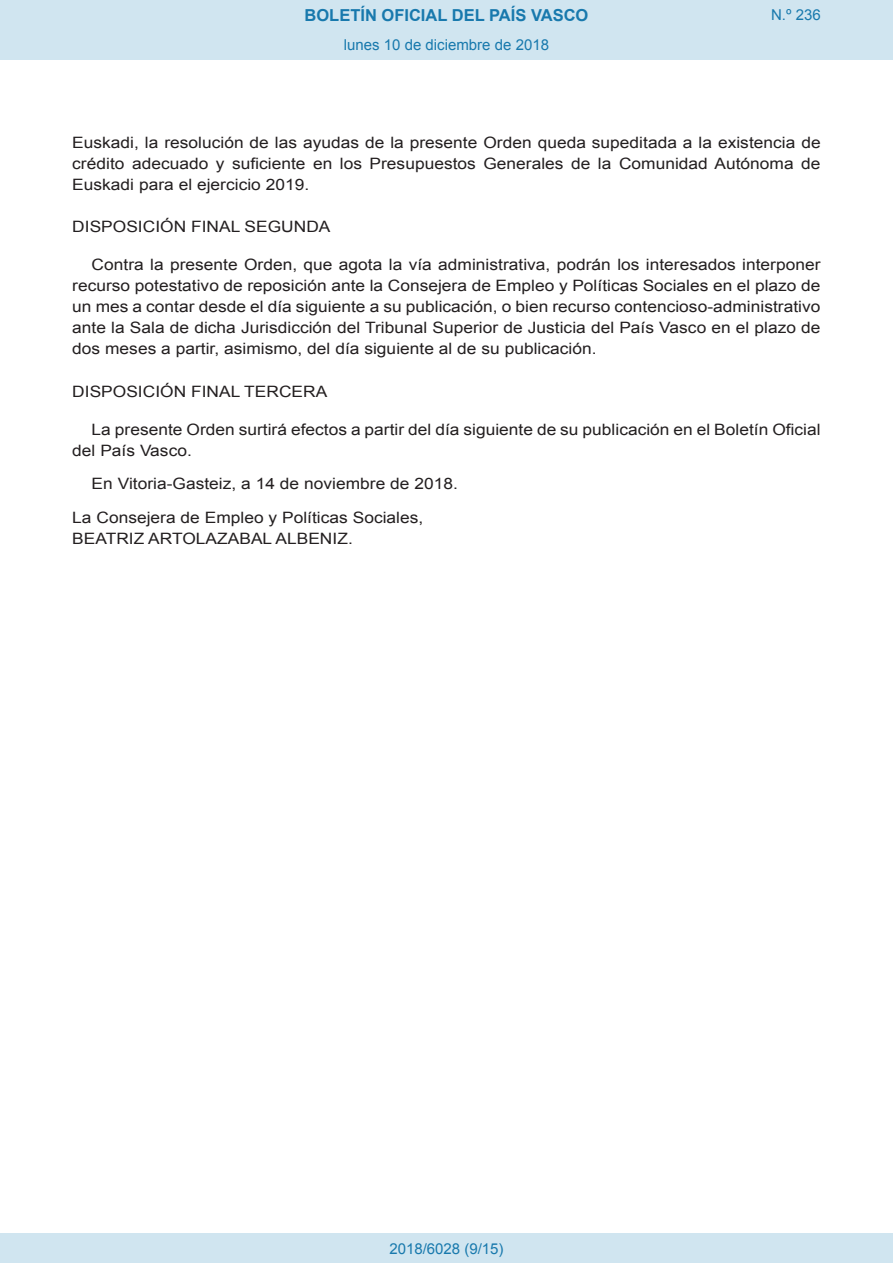
<style>
.page{position:relative;width:893px;height:1263px;background:#fff}
.page>*{position:absolute;margin:0;border:0;box-sizing:border-box;transform-origin:0 0}
.t1{font:700 16.5px "Arial";color:#1879ad}
.BOPVDetalle{font:15.6px/21px "Arial";color:#231f20;text-align:justify;scale:1.11 1}
.BOPVDisposicion{font:15.6px "Arial";color:#231f20;scale:1.11 1}
.BOPVFirmaLugFec{font:15.6px "Arial";color:#231f20;scale:1.11 1}
.BOPVFirmaPuesto{font:15.6px "Arial";color:#231f20;scale:1.11 1}
.BOPVFirmaNombre{font:15.6px "Arial";color:#231f20;scale:1.11 1}
.Paginacion_Centro{font:15px "Arial";color:#1879ad}
</style>
<div class="page">
<div style="left:0;top:0;width:893px;height:60px;background:#d0e5f0"></div>
<div style="left:0;top:1233px;width:893px;height:30px;background:#d0e5f0"></div>
<p class="t1" style="left:305px;top:4px;width:285px">BOLETÍN OFICIAL DEL PAÍS VASCO</p>
<p class="Paginacion_Centro" style="left:344px;top:35px;width:207px">lunes 10 de diciembre de 2018</p>
<p class="Paginacion_Centro" style="left:771px;top:5px;width:51px">N.º 236</p>
<p class="BOPVDetalle" style="left:72px;top:132px;width:676px">Euskadi, la resolución de las ayudas de la presente Orden queda supeditada a la existencia de crédito adecuado y suficiente en los Presupuestos Generales de la Comunidad Autónoma de Euskadi para el ejercicio 2019.</p>
<p class="BOPVDisposicion" style="left:72px;top:217px;width:234px">DISPOSICIÓN FINAL SEGUNDA</p>
<p class="BOPVDetalle" style="left:72px;top:255px;width:676px;text-indent:19px">Contra la presente Orden, que agota la vía administrativa, podrán los interesados interponer recurso potestativo de reposición ante la Consejera de Empleo y Políticas Sociales en el plazo de un mes a contar desde el día siguiente a su publicación, o bien recurso contencioso-administrativo ante la Sala de dicha Jurisdicción del Tribunal Superior de Justicia del País Vasco en el plazo de dos meses a partir, asimismo, del día siguiente al de su publicación.</p>
<p class="BOPVDisposicion" style="left:72px;top:381px;width:231px">DISPOSICIÓN FINAL TERCERA</p>
<p class="BOPVDetalle" style="left:72px;top:419px;width:676px;text-indent:19px">La presente Orden surtirá efectos a partir del día siguiente de su publicación en el Boletín Oficial del País Vasco.</p>
<p class="BOPVFirmaLugFec" style="left:92px;top:474px;width:331px">En Vitoria-Gasteiz, a 14 de noviembre de 2018.</p>
<p class="BOPVFirmaPuesto" style="left:72px;top:507px;width:318px">La Consejera de Empleo y Políticas Sociales,</p>
<p class="BOPVFirmaNombre" style="left:72px;top:528px;width:254px">BEATRIZ ARTOLAZABAL ALBENIZ.</p>
<p class="Paginacion_Centro" style="left:389px;top:1238px;width:116px">2018/6028 (9/15)</p>
</div>
